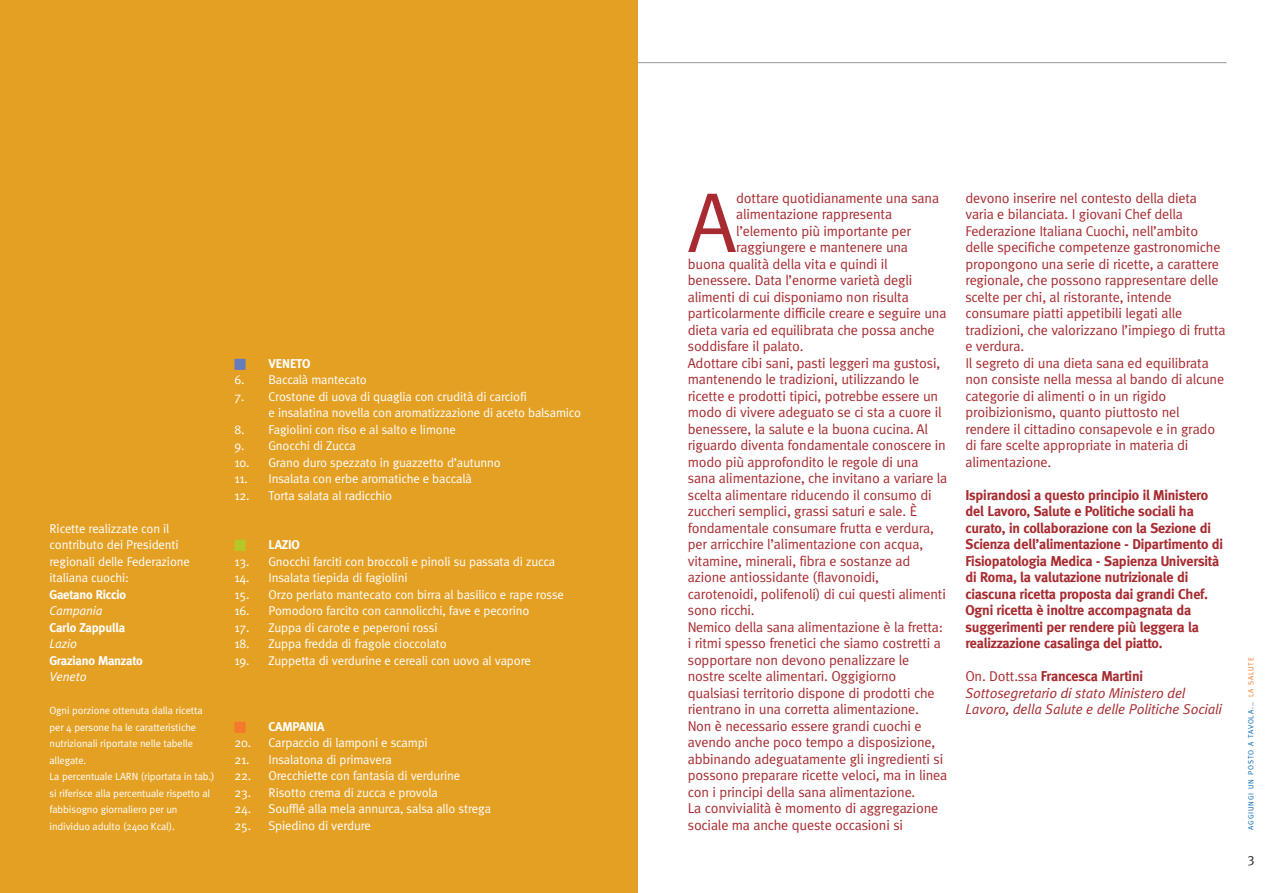
<style>
.page{position:relative;width:1276px;height:893px;background:#fff}
.page>*{position:absolute;margin:0;border:0;box-sizing:border-box;transform-origin:0 0}
.t1{font:84.9px "Meta";color:#a72b30}
.t2{font:14.25px/16.5px "Meta";letter-spacing:-.01em;color:#a72b30}
.t3{font:700 14.25px/16.5px "Meta";letter-spacing:-.01em;color:#a72b30}
.t4{font:italic 14.25px/16.5px "Meta";letter-spacing:-.01em;color:#a72b30}
.t5{font:13.5px "Meta";color:#231f20}
.t6{font:12.75px/16.5px "Meta";letter-spacing:-.01em;color:#fff}
.t7{font:700 12.75px "Meta";letter-spacing:-.01em;color:#fff}
.t8{font:italic 12.75px "Meta";letter-spacing:-.01em;color:#fff}
.t9{font:10.5px/16.5px "Meta";letter-spacing:-.01em;color:#fff}
.t10{font:7.5px "Meta";letter-spacing:.105em;color:#0166b3}
.s1{color:#647bbd}
.s2{color:#b7c826}
.s3{color:#f4792a}
.s4{font-style:normal}
.s5{font-weight:700;font-style:normal}
</style>
<div class="page">
<div style="left:0;top:0;width:638px;height:893px;background:#e4a023"></div>
<hr style="left:637px;top:62px;width:589px;height:1px;background:#939598">
<p class="t6" style="left:50px;top:520px;width:142px">Ricette realizzate con il contributo dei Presidenti regionali delle Federazione italiana cuochi:</p>
<p class="t7" style="left:50px;top:587px;width:78px">Gaetano Riccio</p>
<p class="t8" style="left:50px;top:603px;width:55px">Campania</p>
<p class="t7" style="left:50px;top:620px;width:77px">Carlo Zappulla</p>
<p class="t8" style="left:50px;top:636px;width:29px">Lazio</p>
<p class="t7" style="left:50px;top:653px;width:95px">Graziano Manzato</p>
<p class="t8" style="left:50px;top:669px;width:39px">Veneto</p>
<p class="t9" style="left:50px;top:702px;width:167px">Ogni porzione ottenuta dalla ricetta per 4 persone ha le caratteristiche nutrizionali riportate nelle tabelle allegate.<br>La percentuale LARN (riportata in tab.) si riferisce alla percentuale rispetto al fabbisogno giornaliero per un individuo adulto (2400 Kcal).</p>
<p class="t7" style="left:235px;top:356px;width:78px"><span class="s1">■</span> VENETO</p>
<p class="t6" style="left:235px;top:371px;width:134px">6. Baccalà mantecato</p>
<p class="t6" style="left:269px;top:388px;width:314px;text-indent:-34px">7. Crostone di uova di quaglia con crudità di carciofi<br>e insalatina novella con aromatizzazione di aceto balsamico</p>
<p class="t6" style="left:235px;top:421px;width:223px">8. Fagiolini con riso e al salto e limone</p>
<p class="t6" style="left:235px;top:437px;width:123px">9. Gnocchi di Zucca</p>
<p class="t6" style="left:235px;top:454px;width:268px">10. Grano duro spezzato in guazzetto d’autunno</p>
<p class="t6" style="left:235px;top:470px;width:239px">11. Insalata con erbe aromatiche e baccalà</p>
<p class="t6" style="left:235px;top:487px;width:159px">12. Torta salata al radicchio</p>
<p class="t7" style="left:235px;top:537px;width:67px"><span class="s2">■</span> LAZIO</p>
<p class="t6" style="left:235px;top:553px;width:322px">13. Gnocchi farciti con broccoli e pinoli su passata di zucca</p>
<p class="t6" style="left:235px;top:569px;width:174px">14. Insalata tiepida di fagiolini</p>
<p class="t6" style="left:235px;top:586px;width:331px">15. Orzo perlato mantecato con birra al basilico e rape rosse</p>
<p class="t6" style="left:235px;top:602px;width:296px">16. Pomodoro farcito con cannolicchi, fave e pecorino</p>
<p class="t6" style="left:235px;top:619px;width:204px">17. Zuppa di carote e peperoni rossi</p>
<p class="t6" style="left:235px;top:635px;width:214px">18. Zuppa fredda di fragole cioccolato</p>
<p class="t6" style="left:235px;top:652px;width:298px">19. Zuppetta di verdurine e cereali con uovo al vapore</p>
<p class="t7" style="left:235px;top:719px;width:91px"><span class="s3">■</span> CAMPANIA</p>
<p class="t6" style="left:235px;top:734px;width:195px">20. Carpaccio di lamponi e scampi</p>
<p class="t6" style="left:235px;top:751px;width:159px">21. Insalatona di primavera</p>
<p class="t6" style="left:235px;top:767px;width:227px">22. Orecchiette con fantasia di verdurine</p>
<p class="t6" style="left:235px;top:784px;width:205px">23. Risotto crema di zucca e provola</p>
<p class="t6" style="left:235px;top:800px;width:258px">24. Soufflé alla mela annurca, salsa allo strega</p>
<p class="t6" style="left:235px;top:817px;width:138px">25. Spiedino di verdure</p>
<h1 class="t1" style="left:688px;top:173px;width:50px">A</h1>
<p class="t2" style="left:736px;top:189px;width:204px">dottare quotidianamente una sana</p>
<p class="t2" style="left:736px;top:206px;width:157px">alimentazione rappresenta</p>
<p class="t2" style="left:736px;top:222px;width:176px">l’elemento più importante per</p>
<p class="t2" style="left:736px;top:239px;width:173px">raggiungere e mantenere una</p>
<p class="t2" style="left:688px;top:255px;width:201px">buona qualità della vita e quindi il</p>
<p class="t2" style="left:688px;top:272px;width:226px">benessere. Data l’enorme varietà degli</p>
<p class="t2" style="left:688px;top:288px;width:222px">alimenti di cui disponiamo non risulta</p>
<p class="t2" style="left:688px;top:305px;width:260px">particolarmente difficile creare e seguire una</p>
<p class="t2" style="left:688px;top:321px;width:248px">dieta varia ed equilibrata che possa anche</p>
<p class="t2" style="left:688px;top:338px;width:117px">soddisfare il palato.</p>
<p class="t2" style="left:688px;top:354px;width:254px">Adottare cibi sani, pasti leggeri ma gustosi,</p>
<p class="t2" style="left:688px;top:371px;width:233px">mantenendo le tradizioni, utilizzando le</p>
<p class="t2" style="left:688px;top:387px;width:252px">ricette e prodotti tipici, potrebbe essere un</p>
<p class="t2" style="left:688px;top:404px;width:255px">modo di vivere adeguato se ci sta a cuore il</p>
<p class="t2" style="left:688px;top:420px;width:242px">benessere, la salute e la buona cucina. Al</p>
<p class="t2" style="left:688px;top:437px;width:260px">riguardo diventa fondamentale conoscere in</p>
<p class="t2" style="left:688px;top:453px;width:232px">modo più approfondito le regole di una</p>
<p class="t2" style="left:688px;top:470px;width:261px">sana alimentazione, che invitano a variare la</p>
<p class="t2" style="left:688px;top:486px;width:245px">scelta alimentare riducendo il consumo di</p>
<p class="t2" style="left:688px;top:503px;width:231px">zuccheri semplici, grassi saturi e sale. È</p>
<p class="t2" style="left:688px;top:519px;width:248px">fondamentale consumare frutta e verdura,</p>
<p class="t2" style="left:688px;top:536px;width:237px">per arricchire l’alimentazione con acqua,</p>
<p class="t2" style="left:688px;top:552px;width:224px">vitamine, minerali, fibra e sostanze ad</p>
<p class="t2" style="left:688px;top:569px;width:193px">azione antiossidante (flavonoidi,</p>
<p class="t2" style="left:688px;top:585px;width:259px">carotenoidi, polifenoli) di cui questi alimenti</p>
<p class="t2" style="left:688px;top:602px;width:68px">sono ricchi.</p>
<p class="t2" style="left:688px;top:618px;width:257px">Nemico della sana alimentazione è la fretta:</p>
<p class="t2" style="left:688px;top:635px;width:255px">i ritmi spesso frenetici che siamo costretti a</p>
<p class="t2" style="left:688px;top:651px;width:223px">sopportare non devono penalizzare le</p>
<p class="t2" style="left:688px;top:668px;width:210px">nostre scelte alimentari. Oggigiorno</p>
<p class="t2" style="left:688px;top:684px;width:248px">qualsiasi territorio dispone di prodotti che</p>
<p class="t2" style="left:688px;top:701px;width:233px">rientrano in una corretta alimentazione.</p>
<p class="t2" style="left:688px;top:717px;width:235px">Non è necessario essere grandi cuochi e</p>
<p class="t2" style="left:688px;top:734px;width:249px">avendo anche poco tempo a disposizione,</p>
<p class="t2" style="left:688px;top:750px;width:257px">abbinando adeguatamente gli ingredienti si</p>
<p class="t2" style="left:688px;top:767px;width:261px">possono preparare ricette veloci, ma in linea</p>
<p class="t2" style="left:688px;top:783px;width:229px">con i principi della sana alimentazione.</p>
<p class="t2" style="left:688px;top:800px;width:252px">La convivialità è momento di aggregazione</p>
<p class="t2" style="left:688px;top:816px;width:217px">sociale ma anche queste occasioni si</p>
<p class="t2" style="left:965px;top:189px;width:262px">devono inserire nel contesto della dieta varia e bilanciata. I giovani Chef della Federazione Italiana Cuochi, nell’ambito delle specifiche competenze gastronomiche propongono una serie di ricette, a carattere regionale, che possono rappresentare delle scelte per chi, al ristorante, intende consumare piatti appetibili legati alle tradizioni, che valorizzano l’impiego di frutta e verdura.<br>Il segreto di una dieta sana ed equilibrata non consiste nella messa al bando di alcune categorie di alimenti o in un rigido proibizionismo, quanto piuttosto nel rendere il cittadino consapevole e in grado di fare scelte appropriate in materia di alimentazione.</p>
<p class="t3" style="left:965px;top:486px;width:259px">Ispirandosi a questo principio il Ministero del Lavoro, Salute e Politiche sociali ha curato, in collaborazione con la Sezione di Scienza dell’alimentazione - Dipartimento di Fisiopatologia Medica - Sapienza Università di Roma, la valutazione nutrizionale di ciascuna ricetta proposta dai grandi Chef.<br>Ogni ricetta è inoltre accompagnata da suggerimenti per rendere più leggera la realizzazione casalinga del piatto.</p>
<p class="t4" style="left:965px;top:668px;width:258px"><span class="s4">On. Dott.ssa</span> <span class="s5">Francesca Martini<br></span>Sottosegretario di stato Ministero del<br>Lavoro, della Salute e delle Politiche Sociali</p>
<p class="t10" style="left:1246px;top:830px;width:174px;rotate:-90deg">AGGIUNGI UN POSTO A TAVOLA... <span class="s3">LA SALUTE</span></p>
<p class="t5" style="left:1247px;top:850px;width:9px">3</p>
</div>
